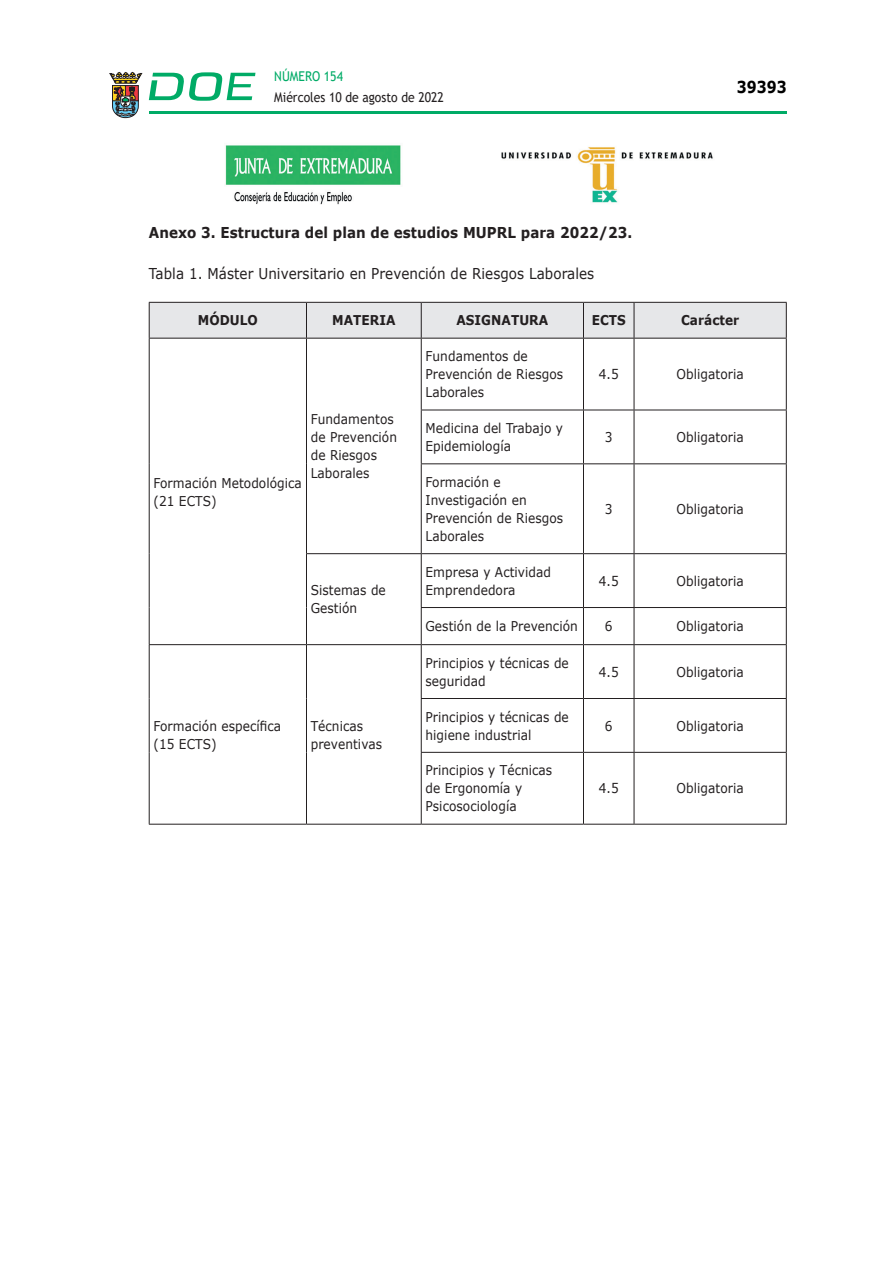
<style>
.page{position:relative;width:893px;height:1263px;background:#fff}
.page>*{position:absolute;margin:0;border:0;box-sizing:border-box;transform-origin:0 0}
.t1{font:700 16.5px "Verdana";color:#000;scale:.85 1}
.CUERPO_DE_TEXTO{font:15px "Verdana";letter-spacing:.005em;color:#231f20;scale:.9 1}
.CUERPO_DE_TEXTO-2{font:700 15px "Verdana";letter-spacing:.005em;color:#231f20;scale:.9 1}
.CUERPO_DE_TEXTO-3{font:13.5px/18px "Verdana";letter-spacing:.005em;color:#231f20;scale:.9 1}
.TABLATITULO{font:700 13.5px "Verdana";letter-spacing:.005em;color:#231f20;scale:.9 1}
.t2{font:13.5px "Trebuchet MS";color:#231f20;scale:.9 1}
.t3{font:13.5px "Trebuchet MS";color:#00ab67;scale:.9 1}
</style>
<div class="page">
<hr style="left:149px;top:111px;width:638px;height:3px;background:#00ab66">
<svg style="left:109px;top:72px;width:33px;height:46px"></svg>
<svg style="left:149px;top:72px;width:106px;height:29px"></svg>
<div style="left:150px;top:303px;width:636px;height:35px;background:#e6e7e9"></div>
<hr style="left:149px;top:303px;width:1px;height:35px;background:#231f20">
<hr style="left:149px;top:338px;width:1px;height:72px;background:#231f20">
<hr style="left:149px;top:410px;width:1px;height:54px;background:#231f20">
<hr style="left:149px;top:464px;width:1px;height:90px;background:#231f20">
<hr style="left:149px;top:554px;width:1px;height:53px;background:#231f20">
<hr style="left:149px;top:607px;width:1px;height:37px;background:#231f20">
<hr style="left:421px;top:338px;width:162px;height:1px;background:#231f20">
<hr style="left:583px;top:338px;width:51px;height:1px;background:#231f20">
<hr style="left:634px;top:338px;width:153px;height:1px;background:#231f20">
<hr style="left:149px;top:302px;width:157px;height:1px;background:#231f20">
<hr style="left:306px;top:302px;width:115px;height:1px;background:#231f20">
<hr style="left:421px;top:302px;width:162px;height:1px;background:#231f20">
<hr style="left:583px;top:302px;width:51px;height:1px;background:#231f20">
<hr style="left:634px;top:302px;width:153px;height:1px;background:#231f20">
<hr style="left:149px;top:338px;width:157px;height:1px;background:#231f20">
<hr style="left:306px;top:338px;width:115px;height:1px;background:#231f20">
<hr style="left:421px;top:410px;width:162px;height:1px;background:#231f20">
<hr style="left:583px;top:410px;width:51px;height:1px;background:#231f20">
<hr style="left:634px;top:410px;width:153px;height:1px;background:#231f20">
<hr style="left:421px;top:463px;width:162px;height:1px;background:#231f20">
<hr style="left:583px;top:463px;width:51px;height:1px;background:#231f20">
<hr style="left:634px;top:463px;width:153px;height:1px;background:#231f20">
<hr style="left:149px;top:645px;width:1px;height:53px;background:#231f20">
<hr style="left:149px;top:698px;width:1px;height:54px;background:#231f20">
<hr style="left:149px;top:752px;width:1px;height:72px;background:#231f20">
<hr style="left:306px;top:553px;width:115px;height:1px;background:#231f20">
<hr style="left:421px;top:553px;width:162px;height:1px;background:#231f20">
<hr style="left:583px;top:553px;width:51px;height:1px;background:#231f20">
<hr style="left:634px;top:553px;width:153px;height:1px;background:#231f20">
<hr style="left:421px;top:607px;width:162px;height:1px;background:#231f20">
<hr style="left:583px;top:607px;width:51px;height:1px;background:#231f20">
<hr style="left:634px;top:607px;width:153px;height:1px;background:#231f20">
<hr style="left:421px;top:644px;width:162px;height:1px;background:#231f20">
<hr style="left:583px;top:644px;width:51px;height:1px;background:#231f20">
<hr style="left:634px;top:644px;width:153px;height:1px;background:#231f20">
<hr style="left:149px;top:644px;width:157px;height:1px;background:#231f20">
<hr style="left:306px;top:644px;width:115px;height:1px;background:#231f20">
<hr style="left:421px;top:698px;width:162px;height:1px;background:#231f20">
<hr style="left:583px;top:698px;width:51px;height:1px;background:#231f20">
<hr style="left:634px;top:698px;width:153px;height:1px;background:#231f20">
<hr style="left:421px;top:752px;width:162px;height:1px;background:#231f20">
<hr style="left:583px;top:752px;width:51px;height:1px;background:#231f20">
<hr style="left:634px;top:752px;width:153px;height:1px;background:#231f20">
<hr style="left:149px;top:824px;width:157px;height:1px;background:#231f20">
<hr style="left:306px;top:824px;width:115px;height:1px;background:#231f20">
<hr style="left:421px;top:824px;width:162px;height:1px;background:#231f20">
<hr style="left:583px;top:824px;width:51px;height:1px;background:#231f20">
<hr style="left:634px;top:824px;width:153px;height:1px;background:#231f20">
<hr style="left:306px;top:303px;width:1px;height:35px;background:#231f20">
<hr style="left:421px;top:303px;width:1px;height:35px;background:#231f20">
<hr style="left:583px;top:303px;width:1px;height:35px;background:#231f20">
<hr style="left:634px;top:303px;width:1px;height:35px;background:#231f20">
<hr style="left:786px;top:303px;width:1px;height:35px;background:#231f20">
<hr style="left:306px;top:338px;width:1px;height:72px;background:#231f20">
<hr style="left:421px;top:338px;width:1px;height:72px;background:#231f20">
<hr style="left:583px;top:338px;width:1px;height:72px;background:#231f20">
<hr style="left:634px;top:338px;width:1px;height:72px;background:#231f20">
<hr style="left:786px;top:338px;width:1px;height:72px;background:#231f20">
<hr style="left:306px;top:410px;width:1px;height:54px;background:#231f20">
<hr style="left:421px;top:410px;width:1px;height:53px;background:#231f20">
<hr style="left:583px;top:410px;width:1px;height:53px;background:#231f20">
<hr style="left:634px;top:410px;width:1px;height:53px;background:#231f20">
<hr style="left:786px;top:410px;width:1px;height:53px;background:#231f20">
<hr style="left:306px;top:464px;width:1px;height:89px;background:#231f20">
<hr style="left:421px;top:464px;width:1px;height:89px;background:#231f20">
<hr style="left:583px;top:464px;width:1px;height:89px;background:#231f20">
<hr style="left:634px;top:464px;width:1px;height:89px;background:#231f20">
<hr style="left:786px;top:464px;width:1px;height:89px;background:#231f20">
<hr style="left:306px;top:554px;width:1px;height:53px;background:#231f20">
<hr style="left:421px;top:554px;width:1px;height:53px;background:#231f20">
<hr style="left:583px;top:554px;width:1px;height:53px;background:#231f20">
<hr style="left:634px;top:554px;width:1px;height:53px;background:#231f20">
<hr style="left:786px;top:554px;width:1px;height:53px;background:#231f20">
<hr style="left:306px;top:607px;width:1px;height:37px;background:#231f20">
<hr style="left:421px;top:608px;width:1px;height:36px;background:#231f20">
<hr style="left:583px;top:608px;width:1px;height:36px;background:#231f20">
<hr style="left:634px;top:608px;width:1px;height:36px;background:#231f20">
<hr style="left:786px;top:608px;width:1px;height:36px;background:#231f20">
<hr style="left:306px;top:645px;width:1px;height:53px;background:#231f20">
<hr style="left:421px;top:645px;width:1px;height:53px;background:#231f20">
<hr style="left:583px;top:645px;width:1px;height:53px;background:#231f20">
<hr style="left:634px;top:645px;width:1px;height:53px;background:#231f20">
<hr style="left:786px;top:645px;width:1px;height:53px;background:#231f20">
<hr style="left:306px;top:698px;width:1px;height:54px;background:#231f20">
<hr style="left:421px;top:699px;width:1px;height:53px;background:#231f20">
<hr style="left:583px;top:699px;width:1px;height:53px;background:#231f20">
<hr style="left:634px;top:699px;width:1px;height:53px;background:#231f20">
<hr style="left:786px;top:699px;width:1px;height:53px;background:#231f20">
<hr style="left:306px;top:752px;width:1px;height:72px;background:#231f20">
<hr style="left:421px;top:753px;width:1px;height:71px;background:#231f20">
<hr style="left:583px;top:753px;width:1px;height:71px;background:#231f20">
<hr style="left:634px;top:753px;width:1px;height:71px;background:#231f20">
<hr style="left:786px;top:753px;width:1px;height:71px;background:#231f20">
<img style="left:225px;top:145px;width:488px;height:60px">
<p class="t3" style="left:274px;top:67px;width:78px">NÚMERO 154</p>
<p class="t2" style="left:274px;top:88px;width:190px">Miércoles 10 de agosto de 2022</p>
<p class="t1" style="left:737px;top:75px;width:60px">39393</p>
<p class="CUERPO_DE_TEXTO-2" style="left:149px;top:222px;width:539px">Anexo 3. Estructura del plan de estudios MUPRL para 2022/23.</p>
<p class="CUERPO_DE_TEXTO" style="left:149px;top:263px;width:496px">Tabla 1. Máster Universitario en Prevención de Riesgos Laborales</p>
<p class="TABLATITULO" style="left:198px;top:311px;width:68px">MÓDULO</p>
<p class="TABLATITULO" style="left:332px;top:311px;width:72px">MATERIA</p>
<p class="TABLATITULO" style="left:456px;top:311px;width:104px">ASIGNATURA</p>
<p class="TABLATITULO" style="left:592px;top:311px;width:39px">ECTS</p>
<p class="TABLATITULO" style="left:681px;top:311px;width:66px">Carácter</p>
<p class="CUERPO_DE_TEXTO-3" style="left:153px;top:473px;width:166px">Formación Metodológica</p>
<p class="CUERPO_DE_TEXTO-3" style="left:153px;top:491px;width:72px">(21 ECTS)</p>
<p class="CUERPO_DE_TEXTO-3" style="left:311px;top:410px;width:97px">Fundamentos de Prevención de Riesgos<br>Laborales</p>
<p class="CUERPO_DE_TEXTO-3" style="left:311px;top:581px;width:85px">Sistemas de<br>Gestión</p>
<p class="CUERPO_DE_TEXTO-3" style="left:153px;top:716px;width:143px">Formación específica</p>
<p class="CUERPO_DE_TEXTO-3" style="left:153px;top:734px;width:72px">(15 ECTS)</p>
<p class="CUERPO_DE_TEXTO-3" style="left:311px;top:716px;width:81px">Técnicas preventivas</p>
<p class="CUERPO_DE_TEXTO-3" style="left:425px;top:347px;width:154px">Fundamentos de<br>Prevención de Riesgos<br>Laborales</p>
<p class="CUERPO_DE_TEXTO-3" style="left:599px;top:365px;width:24px">4.5</p>
<p class="CUERPO_DE_TEXTO-3" style="left:676px;top:365px;width:76px">Obligatoria</p>
<p class="CUERPO_DE_TEXTO-3" style="left:425px;top:419px;width:154px">Medicina del Trabajo y<br>Epidemiología</p>
<p class="CUERPO_DE_TEXTO-3" style="left:605px;top:428px;width:10px">3</p>
<p class="CUERPO_DE_TEXTO-3" style="left:676px;top:428px;width:76px">Obligatoria</p>
<p class="CUERPO_DE_TEXTO-3" style="left:425px;top:473px;width:154px">Formación e<br>Investigación en<br>Prevención de Riesgos<br>Laborales</p>
<p class="CUERPO_DE_TEXTO-3" style="left:605px;top:500px;width:10px">3</p>
<p class="CUERPO_DE_TEXTO-3" style="left:676px;top:500px;width:76px">Obligatoria</p>
<p class="CUERPO_DE_TEXTO-3" style="left:425px;top:563px;width:141px">Empresa y Actividad<br>Emprendedora</p>
<p class="CUERPO_DE_TEXTO-3" style="left:599px;top:572px;width:24px">4.5</p>
<p class="CUERPO_DE_TEXTO-3" style="left:676px;top:572px;width:76px">Obligatoria</p>
<p class="CUERPO_DE_TEXTO-3" style="left:425px;top:617px;width:171px">Gestión de la Prevención</p>
<p class="CUERPO_DE_TEXTO-3" style="left:605px;top:617px;width:10px">6</p>
<p class="CUERPO_DE_TEXTO-3" style="left:676px;top:617px;width:76px">Obligatoria</p>
<p class="CUERPO_DE_TEXTO-3" style="left:425px;top:654px;width:161px">Principios y técnicas de seguridad</p>
<p class="CUERPO_DE_TEXTO-3" style="left:599px;top:663px;width:24px">4.5</p>
<p class="CUERPO_DE_TEXTO-3" style="left:676px;top:663px;width:76px">Obligatoria</p>
<p class="CUERPO_DE_TEXTO-3" style="left:425px;top:707px;width:161px">Principios y técnicas de higiene industrial</p>
<p class="CUERPO_DE_TEXTO-3" style="left:605px;top:716px;width:10px">6</p>
<p class="CUERPO_DE_TEXTO-3" style="left:676px;top:716px;width:76px">Obligatoria</p>
<p class="CUERPO_DE_TEXTO-3" style="left:425px;top:761px;width:142px">Principios y Técnicas de Ergonomía y<br>Psicosociología</p>
<p class="CUERPO_DE_TEXTO-3" style="left:599px;top:779px;width:24px">4.5</p>
<p class="CUERPO_DE_TEXTO-3" style="left:676px;top:779px;width:76px">Obligatoria</p>
</div>
